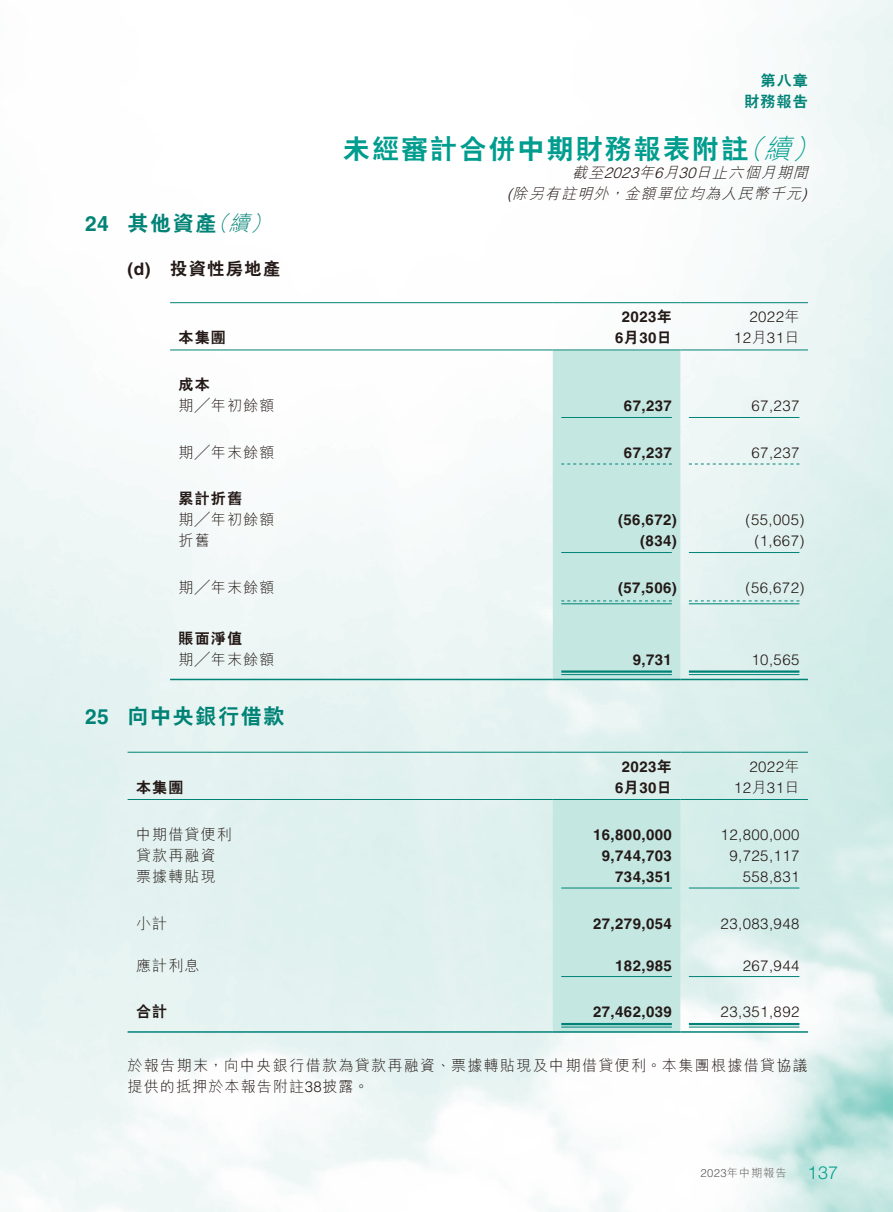
<style>
.page{position:relative;width:893px;height:1212px;background:#fff}
.page>*{position:absolute;margin:0;border:0;box-sizing:border-box;transform-origin:0 0}
.t1{font:800 27px "C Hei 2 HK";letter-spacing:.08em;color:#009d8f}
.t2{font:800 21px "C Hei 2 HK";letter-spacing:.08em;color:#008376}
.t3{font:800 17.25px "C Hei 2 HK";letter-spacing:.08em;color:#231916}
.t4{font:300 15px/21px "Helvetica LT Std";letter-spacing:.03em;color:#231916;text-align:right}
.t5{font:300 15px/21px "M Hei HK";letter-spacing:.08em;color:#231916}
.t6{font:700 15px/21px "Helvetica LT Std";letter-spacing:.03em;color:#231916;text-align:center}
.t7{font:italic 300 15px/21px "M Hei HK";color:#231916;text-align:right}
.t8{font:800 15px "C Hei 2 HK";letter-spacing:.08em;color:#231916}
.t9{font:800 15px/21px "C Hei 2 HK";letter-spacing:.08em;color:#008376;text-align:right}
.t10{font:300 11.25px "M Hei HK";letter-spacing:.08em;color:#595857}
.s1{font-family:"Helvetica LT Std";font-weight:700}
.s2{font-family:"M Hei HK";font-weight:300;font-style:italic}
.s3{font-family:"Helvetica LT Std"}
.s4{font-family:"C Hei 2 HK";font-weight:800}
.s5{font-family:"M Hei HK"}
.s6{font-family:"Helvetica Neue LT Std";font-size:18px;color:#009d8f}
</style>
<div class="page">
<hr style="left:170px;top:302px;width:383px;height:1px;background:#008376">
<hr style="left:553px;top:302px;width:127px;height:1px;background:#008376">
<hr style="left:680px;top:302px;width:128px;height:1px;background:#008376">
<hr style="left:170px;top:350px;width:383px;height:1px;background:#008376">
<hr style="left:680px;top:350px;width:128px;height:1px;background:#008376">
<hr style="left:689px;top:417px;width:110px;height:1px;background:#008376">
<svg style="left:689px;top:464px;width:110px;height:1px"></svg>
<hr style="left:689px;top:552px;width:110px;height:1px;background:#008376">
<div style="left:553px;top:350px;width:127px;height:329px;background:#c5e7e2"></div>
<hr style="left:561px;top:603px;width:111px;height:1px;background:#008376">
<svg style="left:689px;top:600px;width:110px;height:1px"></svg>
<hr style="left:689px;top:603px;width:110px;height:1px;background:#008376">
<hr style="left:561px;top:670px;width:111px;height:3px;background:#008376">
<hr style="left:561px;top:674px;width:111px;height:1px;background:#008376">
<hr style="left:689px;top:670px;width:110px;height:3px;background:#008376">
<hr style="left:689px;top:674px;width:110px;height:1px;background:#008376">
<hr style="left:170px;top:679px;width:383px;height:1px;background:#008376">
<hr style="left:553px;top:679px;width:127px;height:1px;background:#008376">
<hr style="left:680px;top:679px;width:128px;height:1px;background:#008376">
<div style="left:553px;top:800px;width:127px;height:231px;background:#c5e7e2"></div>
<hr style="left:128px;top:752px;width:425px;height:1px;background:#008376">
<hr style="left:553px;top:752px;width:127px;height:1px;background:#008376">
<hr style="left:680px;top:752px;width:128px;height:1px;background:#008376">
<hr style="left:128px;top:799px;width:425px;height:1px;background:#008376">
<hr style="left:553px;top:799px;width:127px;height:1px;background:#008376">
<hr style="left:680px;top:799px;width:128px;height:1px;background:#008376">
<hr style="left:561px;top:888px;width:111px;height:1px;background:#008376">
<hr style="left:689px;top:888px;width:110px;height:1px;background:#008376">
<hr style="left:561px;top:976px;width:111px;height:1px;background:#008376">
<hr style="left:689px;top:976px;width:110px;height:1px;background:#008376">
<hr style="left:561px;top:1023px;width:111px;height:2px;background:#008376">
<hr style="left:561px;top:1027px;width:111px;height:1px;background:#008376">
<hr style="left:689px;top:1023px;width:110px;height:2px;background:#008376">
<hr style="left:689px;top:1027px;width:110px;height:1px;background:#008376">
<hr style="left:128px;top:1031px;width:425px;height:2px;background:#008376">
<hr style="left:553px;top:1031px;width:127px;height:2px;background:#008376">
<hr style="left:680px;top:1031px;width:128px;height:2px;background:#008376">
<p class="t9" style="left:744px;top:69px;width:65px">第八章財務報告</p>
<h2 class="t2" style="left:85px;top:213px;width:193px"><span class="s1">24</span> 其他資產<span class="s2">（續）</span></h2>
<p class="t3" style="left:128px;top:260px;width:154px"><span class="s1">(d)</span> 投資性房地產</p>
<p class="t8" style="left:179px;top:330px;width:49px">本集團</p>
<h1 class="t1" style="left:343px;top:135px;width:484px">未經審計合併中期財務報表附註<span class="s2">（續）</span></h1>
<p class="t7" style="left:507px;top:162px;width:306px">截至<span class="s3">2023</span>年<span class="s3">6</span>月<span class="s3">30</span>日止六個月期間<br><span class="s3">(</span>除另有註明外，金額單位均為人民幣千元<span class="s3">)</span></p>
<p class="t6" style="left:615px;top:306px;width:58px">2023<span class="s4">年<br></span>6<span class="s4">月</span>30<span class="s4">日</span></p>
<p class="t4" style="left:734px;top:306px;width:67px">2022<span class="s5">年<br></span>12<span class="s5">月</span>31<span class="s5">日</span></p>
<p class="t8" style="left:179px;top:377px;width:33px">成本</p>
<p class="t5" style="left:179px;top:395px;width:97px">期╱年初餘額</p>
<p class="t6" style="left:624px;top:395px;width:49px">67,237</p>
<p class="t4" style="left:751px;top:395px;width:49px">67,237</p>
<p class="t5" style="left:179px;top:442px;width:97px">期╱年末餘額</p>
<p class="t6" style="left:624px;top:442px;width:49px">67,237</p>
<p class="t4" style="left:751px;top:442px;width:49px">67,237</p>
<p class="t8" style="left:179px;top:491px;width:65px">累計折舊</p>
<p class="t5" style="left:179px;top:509px;width:97px">期╱年初餘額</p>
<p class="t6" style="left:618px;top:509px;width:60px">(56,672)</p>
<p class="t4" style="left:746px;top:509px;width:60px">(55,005)</p>
<p class="t5" style="left:179px;top:530px;width:33px">折舊</p>
<p class="t6" style="left:640px;top:530px;width:38px">(834)</p>
<p class="t4" style="left:754px;top:530px;width:52px">(1,667)</p>
<p class="t5" style="left:179px;top:577px;width:97px">期╱年末餘額</p>
<p class="t6" style="left:618px;top:577px;width:60px">(57,506)</p>
<p class="t4" style="left:746px;top:577px;width:60px">(56,672)</p>
<p class="t8" style="left:179px;top:630px;width:65px">賬面淨值</p>
<p class="t5" style="left:179px;top:648px;width:97px">期╱年末餘額</p>
<p class="t6" style="left:633px;top:648px;width:41px">9,731</p>
<p class="t4" style="left:751px;top:648px;width:49px">10,565</p>
<h2 class="t2" style="left:85px;top:706px;width:201px"><span class="s1">25</span> 向中央銀行借款</h2>
<p class="t8" style="left:136px;top:779px;width:49px">本集團</p>
<p class="t6" style="left:615px;top:756px;width:58px">2023<span class="s4">年<br></span>6<span class="s4">月</span>30<span class="s4">日</span></p>
<p class="t4" style="left:734px;top:756px;width:67px">2022<span class="s5">年<br></span>12<span class="s5">月</span>31<span class="s5">日</span></p>
<p class="t5" style="left:136px;top:824px;width:97px">中期借貸便利</p>
<p class="t6" style="left:593px;top:824px;width:80px">16,800,000</p>
<p class="t4" style="left:721px;top:824px;width:80px">12,800,000</p>
<p class="t5" style="left:136px;top:845px;width:81px">貸款再融資</p>
<p class="t6" style="left:602px;top:845px;width:72px">9,744,703</p>
<p class="t4" style="left:729px;top:845px;width:72px">9,725,117</p>
<p class="t5" style="left:136px;top:866px;width:81px">票據轉貼現</p>
<p class="t6" style="left:615px;top:866px;width:58px">734,351</p>
<p class="t4" style="left:743px;top:866px;width:58px">558,831</p>
<p class="t5" style="left:136px;top:912px;width:33px">小計</p>
<p class="t6" style="left:593px;top:912px;width:80px">27,279,054</p>
<p class="t4" style="left:721px;top:912px;width:80px">23,083,948</p>
<p class="t5" style="left:136px;top:954px;width:65px">應計利息</p>
<p class="t6" style="left:615px;top:954px;width:58px">182,985</p>
<p class="t4" style="left:743px;top:954px;width:58px">267,944</p>
<p class="t8" style="left:136px;top:1004px;width:33px">合計</p>
<p class="t6" style="left:593px;top:1001px;width:80px">27,462,039</p>
<p class="t4" style="left:721px;top:1001px;width:80px">23,351,892</p>
<p class="t5" style="left:128px;top:1055px;width:682px">於報告期末，向中央銀行借款為貸款再融資、票據轉貼現及中期借貸便利。本集團根據借貸協議提供的抵押於本報告附註<span class="s3">38</span>披露。</p>
<p class="t10" style="left:701px;top:1167px;width:139px"><span class="s3">2023</span>年中期報告 <span class="s6">137</span></p>
</div>
